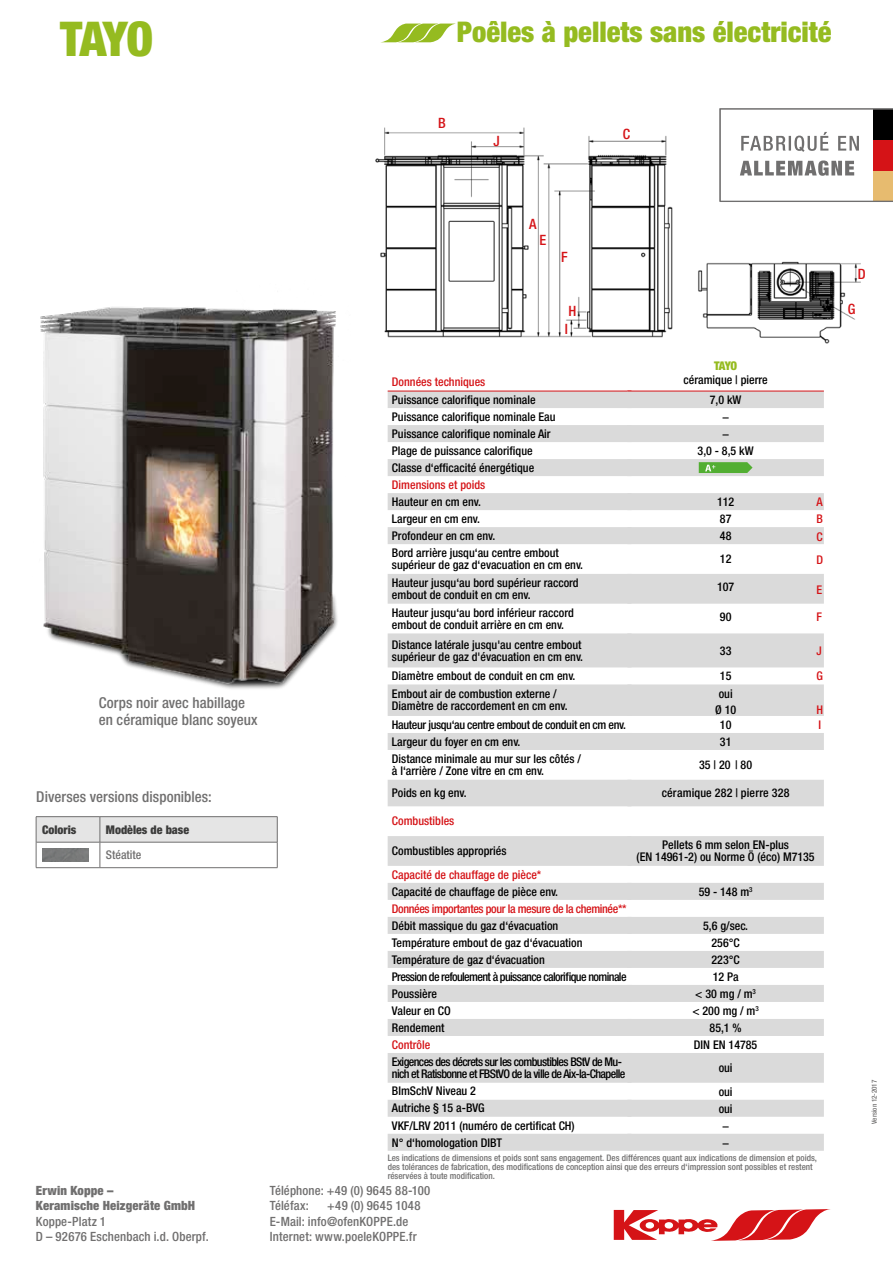
<style>
.page{position:relative;width:893px;height:1263px;background:#fff}
.page>*{position:absolute;margin:0;border:0;box-sizing:border-box;transform-origin:0 0}
.t1{font:900 condensed 48px "Helvetica Neue LT Pro";color:#95bb20}
.t2{font:900 condensed 28.5px "Helvetica Neue LT Pro";color:#95bb20}
.t3{font:500 condensed 15px/16.5px "Helvetica Neue LT Pro";letter-spacing:.005em;color:#706f6f}
.t4{font:500 condensed 14.25px "Helvetica Neue LT Pro";color:#d51317}
.t5{font:500 condensed 12.75px/15.3px "Helvetica Neue LT Pro";letter-spacing:.01em;color:#706f6f}
.t6{font:900 condensed 12.75px/15.3px "Helvetica Neue LT Pro";letter-spacing:.015em;color:#706f6f}
.t7{font:500 condensed 12px/17px "Helvetica Neue LT Pro";color:#000}
.t8{font:500 condensed 12px/12px "Helvetica Neue LT Pro";letter-spacing:-.05em;color:#000}
.t9{font:500 condensed 12px/17.1px "Helvetica Neue LT Pro";color:#d51317;text-align:justify}
.t10{font:500 condensed 12px "Helvetica Neue LT Pro";letter-spacing:-.03em;color:#d51317}
.t11{font:900 condensed 12px "Helvetica Neue LT Pro";color:#3c3c3b}
.t12{font:500 condensed 12px "Helvetica Neue LT Pro";color:#706f6f}
.t13{font:900 condensed 12px "Helvetica Neue LT Pro";color:#95bb20}
.t14{font:500 condensed 9px/9px "Helvetica Neue LT Pro";color:#706f6f}
.t15{font:500 condensed 7.05px "Helvetica Neue LT Pro";color:#706f6f}
</style>
<div class="page">
<img style="left:40px;top:307px;width:298px;height:382px">
<svg style="left:388px;top:392px;width:239px;height:759px;fill:#dadada"></svg>
<hr style="left:388px;top:391px;width:243px;height:1px;background:#d51317">
<svg style="left:627px;top:392px;width:197px;height:759px;fill:#dadada"></svg>
<hr style="left:627px;top:391px;width:197px;height:1px;background:#d51317">
<svg style="left:699px;top:462px;width:53px;height:11px"></svg>
<svg style="left:614px;top:1209px;width:217px;height:32px"></svg>
<svg style="left:719px;top:108px;width:174px;height:94px"></svg>
<svg style="left:382px;top:24px;width:72px;height:18px"></svg>
<hr style="left:36px;top:816px;width:64px;height:1px;background:#706f6f">
<hr style="left:100px;top:816px;width:177px;height:1px;background:#706f6f">
<svg style="left:36px;top:817px;width:242px;height:51px"></svg>
<img style="left:42px;top:848px;width:47px;height:13px">
<img style="left:375px;top:127px;width:298px;height:211px">
<img style="left:698px;top:261px;width:163px;height:83px">
<h1 class="t1" style="left:60px;top:10px;width:94px">TAYO</h1>
<h2 class="t2" style="left:457px;top:15px;width:376px">Poêles à pellets sans électricité</h2>
<p class="t4" style="left:438px;top:115px;width:9px">B</p>
<p class="t4" style="left:493px;top:132px;width:8px">J</p>
<p class="t4" style="left:623px;top:125px;width:9px">C</p>
<p class="t4" style="left:529px;top:215px;width:9px">A</p>
<p class="t4" style="left:539px;top:231px;width:8px">E</p>
<p class="t4" style="left:561px;top:249px;width:8px">F</p>
<p class="t3" style="left:99px;top:694px;width:160px">Corps noir avec habillage en céramique blanc soyeux</p>
<p class="t3" style="left:36px;top:788px;width:177px">Diverses versions disponibles:</p>
<p class="t11" style="left:42px;top:822px;width:36px">Coloris</p>
<p class="t11" style="left:106px;top:822px;width:85px">Modèles de base</p>
<p class="t12" style="left:106px;top:848px;width:37px">Stéatite</p>
<p class="t6" style="left:36px;top:1182px;width:161px">Erwin Koppe –<br>Keramische Heizgeräte GmbH</p>
<p class="t5" style="left:36px;top:1213px;width:174px">Koppe-Platz 1<br>D – 92676 Eschenbach i.d. Oberpf.</p>
<p class="t4" style="left:568px;top:303px;width:9px">H</p>
<p class="t4" style="left:565px;top:320px;width:5px">I</p>
<p class="t9" style="left:392px;top:373px;width:95px">Données techniques</p>
<p class="t7" style="left:392px;top:391px;width:165px">Puissance calorifique nominale Puissance calorifique nominale Eau Puissance calorifique nominale Air Plage de puissance calorifique Classe d‘efficacité énergétique</p>
<p class="t9" style="left:392px;top:476px;width:95px">Dimensions et poids</p>
<p class="t7" style="left:392px;top:493px;width:169px">Hauteur en cm env.<br>Largeur en cm env.<br>Profondeur en cm env.<br>Bord arrière jusqu‘au centre embout</p>
<p class="t7" style="left:392px;top:556px;width:193px;line-height:17.7px">supérieur de gaz d‘evacuation en cm env.<br>Hauteur jusqu‘au bord supérieur raccord</p>
<p class="t7" style="left:392px;top:586px;width:183px;line-height:17.7px">embout de conduit en cm env.<br>Hauteur jusqu‘au bord inférieur raccord</p>
<p class="t7" style="left:392px;top:614px;width:191px;line-height:20px">embout de conduit arrière en cm env.<br>Distance latérale jusqu'au centre embout</p>
<p class="t7" style="left:392px;top:646px;width:193px;line-height:19.5px">supérieur de gaz d'évacuation en cm env.<br>Diamètre embout de conduit en cm env.</p>
<p class="t7" style="left:392px;top:688px;width:177px;line-height:12px">Embout air de combustion externe /<br>Diamètre de raccordement en cm env.</p>
<p class="t7" style="left:392px;top:716px;width:236px">Hauteur jusqu‘au centre embout de conduit en cm env.<br>Largeur du foyer en cm env.<br>Distance minimale au mur sur les côtés /</p>
<p class="t7" style="left:392px;top:760px;width:154px;line-height:22.2px">à l‘arrière / Zone vitre en cm env.<br>Poids en kg env.</p>
<p class="t9" style="left:392px;top:812px;width:64px">Combustibles</p>
<p class="t7" style="left:392px;top:842px;width:116px">Combustibles appropriés</p>
<p class="t9" style="left:392px;top:866px;width:151px">Capacité de chauffage de pièce*</p>
<p class="t7" style="left:392px;top:883px;width:168px">Capacité de chauffage de pièce env.</p>
<p class="t10" style="left:392px;top:901px;width:236px">Données importantes pour la mesure de la cheminée**</p>
<p class="t7" style="left:392px;top:917px;width:236px">Débit massique du gaz d‘évacuation<br>Température embout de gaz d‘évacuation<br>Température de gaz d‘évacuation<br>Pression de refoulement à puissance calorifique nominale<br>Poussière<br>Valeur en CO<br>Rendement</p>
<p class="t9" style="left:392px;top:1036px;width:40px">Contrôle</p>
<p class="t8" style="left:392px;top:1056px;width:235px">Exigences des décrets sur les combustibles BStV de Mu&shy;nich et Ratisbonne et FBStVO de la ville de Aix-la-Chapelle</p>
<p class="t7" style="left:392px;top:1082px;width:184px">BImSchV Niveau 2<br>Autriche § 15 a-BVG<br>VKF/LRV 2011 (numéro de certificat CH)<br>N° d‘homologation DIBT</p>
<p class="t13" style="left:714px;top:358px;width:25px">TAYO</p>
<p class="t7" style="left:683px;top:370px;width:86px;line-height:19.6px;text-align:center">céramique | pierre<br>7,0 kW</p>
<p class="t7" style="left:698px;top:408px;width:58px;text-align:center">−<br>−<br>3,0 - 8,5 kW</p>
<p class="t7" style="left:717px;top:493px;width:19px">112<br>87<br>48</p>
<p class="t7" style="left:720px;top:550px;width:13px">12</p>
<p class="t7" style="left:717px;top:578px;width:19px">107</p>
<p class="t7" style="left:720px;top:608px;width:13px">90</p>
<p class="t7" style="left:720px;top:637px;width:13px;line-height:25.5px">33<br>15</p>
<p class="t7" style="left:715px;top:686px;width:23px;line-height:15.3px;text-align:center">oui<br>Ø 10<br>10</p>
<p class="t7" style="left:699px;top:730px;width:54px;line-height:23.4px;text-align:center">31<br>35 | 20 | 80</p>
<p class="t7" style="left:662px;top:784px;width:129px">céramique 282 | pierre 328</p>
<p class="t9" style="left:816px;top:493px;width:8px">A B C</p>
<p class="t9" style="left:816px;top:551px;width:8px">D</p>
<p class="t9" style="left:816px;top:581px;width:7px">E</p>
<p class="t9" style="left:816px;top:608px;width:7px">F</p>
<p class="t9" style="left:816px;top:642px;width:7px">J</p>
<p class="t9" style="left:816px;top:667px;width:8px">G</p>
<p class="t9" style="left:816px;top:702px;width:8px;line-height:14.7px">H<br>I</p>
<p class="t7" style="left:637px;top:839px;width:180px;line-height:12px;text-align:center">Pellets 6 mm selon EN-plus<br>(EN 14961-2) ou Norme Ö (éco) M7135</p>
<p class="t7" style="left:699px;top:883px;width:55px">59 - 148 m<sup>3</sup></p>
<p class="t7" style="left:692px;top:917px;width:68px;text-align:center">5,6 g/sec.<br>256°C<br>223°C<br>12 Pa<br>&lt; 30 mg / m<sup>3 </sup>&lt; 200 mg / m<sup>3<br></sup>85,1 %<br>DIN EN 14785</p>
<p class="t7" style="left:719px;top:1056px;width:15px;line-height:23.4px">oui oui</p>
<p class="t7" style="left:719px;top:1100px;width:15px">oui − −</p>
<p class="t14" style="left:388px;top:1153px;width:431px">Les indications de dimensions et poids sont sans engagement. Des différences quant aux indications de dimension et poids, des tolérances de fabrication, des modifications de conception ainsi que des erreurs d‘impression sont possibles et restent réservées à toute modification.</p>
<p class="t5" style="left:270px;top:1182px;width:162px">Téléphone: +49 (0) 9645 88-100<br>Téléfax:</p>
<p class="t5" style="left:270px;top:1198px;width:152px;text-indent:58px">+49 (0) 9645 1048<br>E-Mail: info@ofenKOPPE.de<br>Internet: www.poeleKOPPE.fr</p>
<p class="t4" style="left:858px;top:265px;width:9px">D</p>
<p class="t4" style="left:848px;top:300px;width:9px">G</p>
<p class="t15" style="left:870px;top:1124px;width:46px;rotate:-90deg">Version 12-2017</p>
</div>
